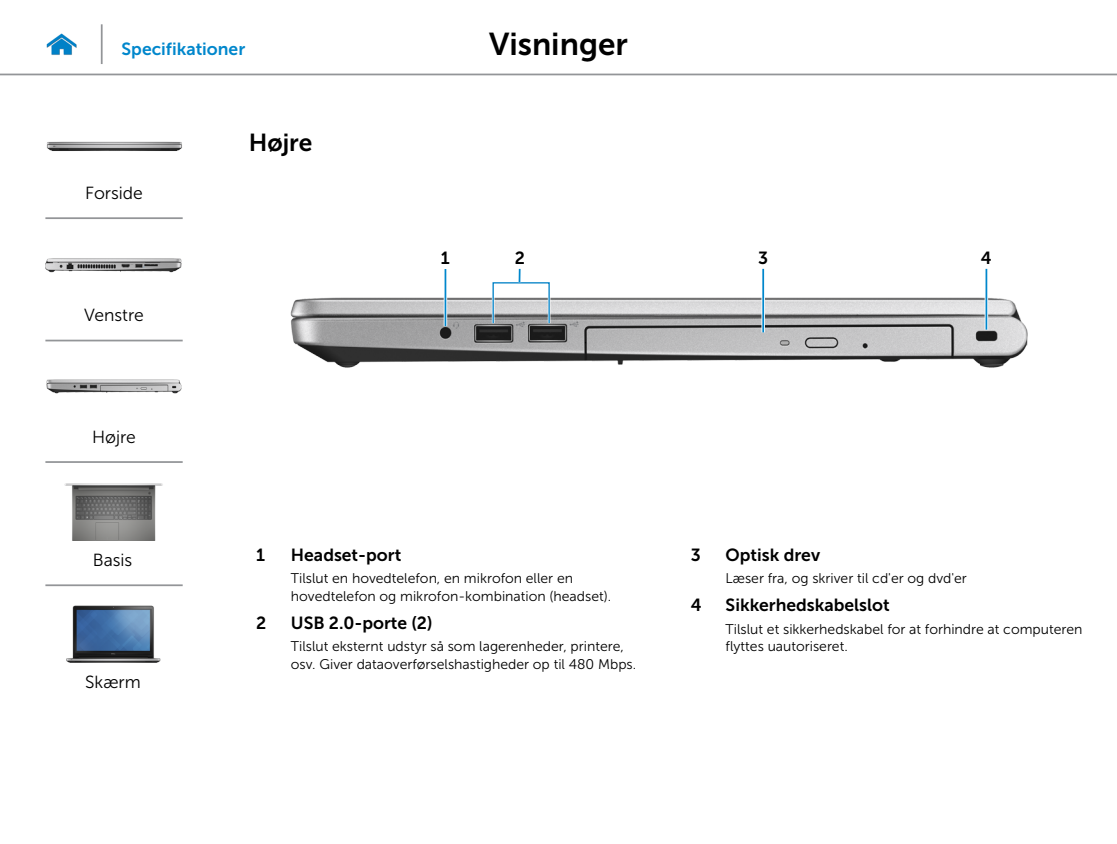
<style>
.page{position:relative;width:1117px;height:844px;background:#fff}
.page>*{position:absolute;margin:0;border:0;box-sizing:border-box;transform-origin:0 0}
.t1{font:31.5px "Museo Sans For Dell 700";color:#000}
.Head2{font:24.5px "Museo Sans For Dell 700";color:#000}
.Callout_Head{font:17.5px "Museo Sans For Dell 700";color:#000}
.t2{font:17.5px "Museo Sans For Dell 300";color:#000}
.t3{font:17.5px "Museo Sans For Dell 700";color:#0087cc}
.Callout-L{font:17.5px "Museo Sans For Dell 700";color:#000}
.Callout_description{font:14px/17.5px "Museo Sans For Dell 300";color:#000}
</style>
<div class="page">
<hr style="left:0;top:74px;width:1116px;height:1px;background:#939598">
<img style="left:46px;top:33px;width:31px;height:22px">
<img style="left:290px;top:287px;width:738px;height:81px">
<svg style="left:443px;top:269px;width:4px;height:57px"></svg>
<hr style="left:444px;top:269px;width:2px;height:57px;background:#0087cc">
<hr style="left:984px;top:269px;width:3px;height:60px;background:#fff">
<hr style="left:985px;top:269px;width:2px;height:60px;background:#0087cc">
<hr style="left:761px;top:269px;width:3px;height:63px;background:#fff">
<hr style="left:762px;top:269px;width:2px;height:63px;background:#0087cc">
<div style="left:491px;top:281px;width:59px;height:43px;border:3px solid #fff"></div>
<div style="left:492px;top:282px;width:57px;height:42px;border:1px solid #0081c6"></div>
<svg style="left:517px;top:269px;width:4px;height:13px"></svg>
<svg style="left:518px;top:269px;width:2px;height:13px"></svg>
<hr style="left:101px;top:24px;width:2px;height:40px;background:#939598">
<img style="left:46px;top:141px;width:136px;height:10px">
<img style="left:45px;top:258px;width:137px;height:15px">
<img style="left:46px;top:379px;width:136px;height:15px">
<img style="left:64px;top:483px;width:99px;height:57px">
<img style="left:66px;top:605px;width:95px;height:57px">
<hr style="left:45px;top:217px;width:138px;height:2px;background:#939598">
<hr style="left:45px;top:339px;width:138px;height:2px;background:#939598">
<hr style="left:45px;top:461px;width:138px;height:2px;background:#939598">
<hr style="left:45px;top:584px;width:138px;height:2px;background:#939598">
<p class="t3" style="left:122px;top:39px;width:125px">Specifikationer</p>
<h1 class="t1" style="left:489px;top:26px;width:140px">Visninger</h1>
<p class="t2" style="left:85px;top:183px;width:59px">Forside</p>
<p class="t2" style="left:84px;top:305px;width:61px">Venstre</p>
<p class="t2" style="left:92px;top:428px;width:45px">Højre</p>
<p class="t2" style="left:93px;top:550px;width:41px">Basis</p>
<p class="t2" style="left:85px;top:672px;width:57px">Skærm</p>
<p class="Head2" style="left:249px;top:128px;width:65px">Højre</p>
<p class="Callout-L" style="left:441px;top:248px;width:10px">1</p>
<p class="Callout-L" style="left:514px;top:248px;width:12px">2</p>
<p class="Callout-L" style="left:758px;top:248px;width:12px">3</p>
<p class="Callout-L" style="left:980px;top:248px;width:12px">4</p>
<p class="Callout_Head" style="left:256px;top:544px;width:10px">1</p>
<p class="Callout_Head" style="left:291px;top:544px;width:112px">Headset-port</p>
<p class="Callout_description" style="left:291px;top:569px;width:322px">Tilslut en hovedtelefon, en mikrofon eller en hovedtelefon og mikrofon-kombination (headset).</p>
<p class="Callout_Head" style="left:256px;top:612px;width:12px">2</p>
<p class="Callout_Head" style="left:291px;top:612px;width:143px">USB 2.0-porte (2)</p>
<p class="Callout_description" style="left:291px;top:637px;width:347px">Tilslut eksternt udstyr så som lagerenheder, printere, osv. Giver dataoverførselshastigheder op til 480 Mbps.</p>
<p class="Callout_Head" style="left:690px;top:544px;width:12px">3</p>
<p class="Callout_Head" style="left:725px;top:544px;width:96px">Optisk drev</p>
<p class="Callout_description" style="left:725px;top:569px;width:243px">Læser fra, og skriver til cd'er og dvd'er</p>
<p class="Callout_Head" style="left:690px;top:595px;width:12px">4</p>
<p class="Callout_Head" style="left:725px;top:595px;width:165px">Sikkerhedskabelslot</p>
<p class="Callout_description" style="left:725px;top:620px;width:358px">Tilslut et sikkerhedskabel for at forhindre at computeren flyttes uautoriseret.</p>
</div>
